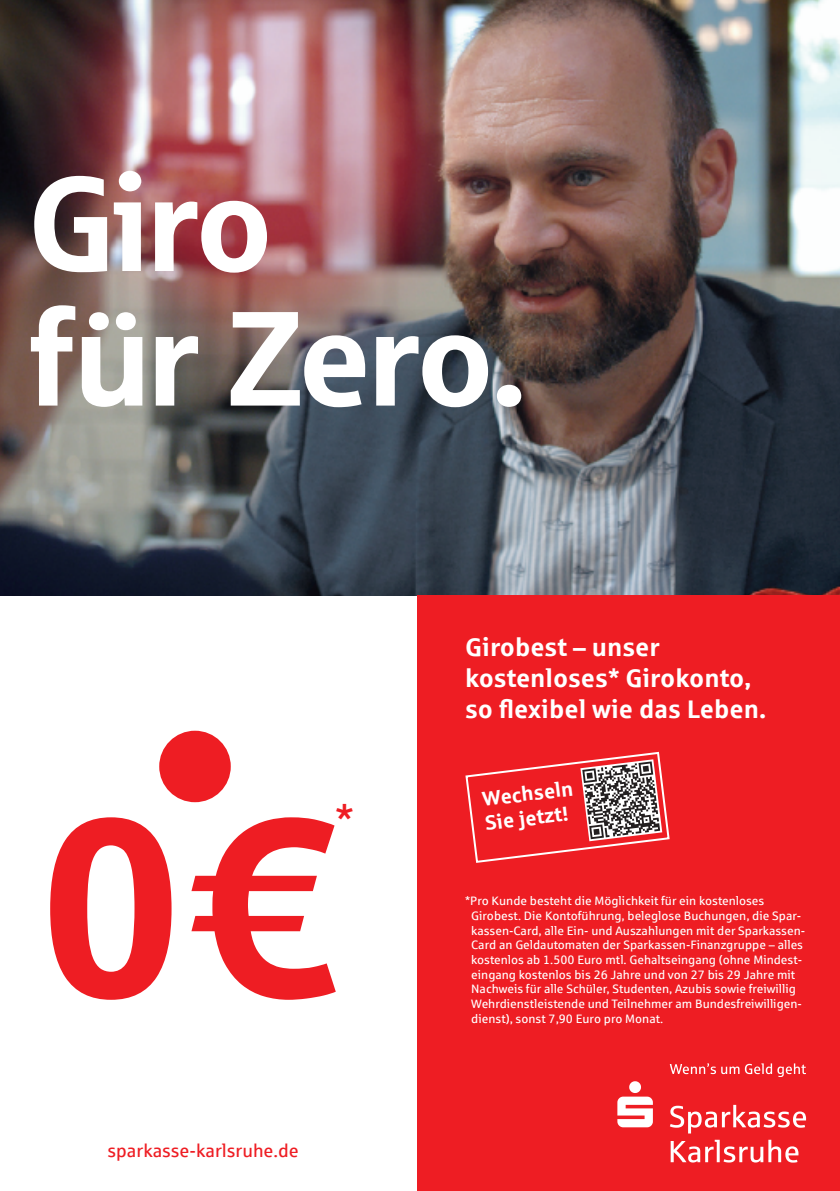
<style>
.page{position:relative;width:840px;height:1191px;background:#fff}
.page>*{position:absolute;margin:0;border:0;box-sizing:border-box;transform-origin:0 0}
.t1{font:700 255.2px "Sparkasse Rg";color:#ee1d23}
.t2{font:134.6px/134.6px "Sparkasse Head";color:#fff}
.t3{font:45px "Sparkasse Rg";color:#ee1d23}
.t4{font:700 25.4px/30.6px "Sparkasse Rg";color:#fff}
.t5{font:700 20.4px/24.4px "Sparkasse Rg";color:#fff}
.t6{font:18.4px "Sparkasse Rg";color:#ee1d23}
.t7{font:12.2px/14.6px "Sparkasse Rg";color:#fff}
</style>
<div class="page">
<img style="left:0;top:0;width:839px;height:1191px">
<svg style="left:464px;top:750px;width:206px;height:114px;background:#da4347"></svg>
<img style="left:839px;top:43px;width:1px;height:1148px">
<h2 class="t2" style="left:29px;top:151px;width:497px">Giro<br>für Zero.</h2>
<h3 class="t3" style="left:335px;top:793px;width:20px">*</h3>
<h1 class="t1" style="left:37px;top:745px;width:303px">0€</h1>
<h3 class="t6" style="left:107px;top:1139px;width:193px">sparkasse-karlsruhe.de</h3>
<h3 class="t4" style="left:465px;top:631px;width:302px">Girobest – unser kostenloses* Girokonto, so flexibel wie das Leben.</h3>
<h3 class="t5" style="left:480px;top:786px;width:93px;rotate:-7deg">Wechseln<br>Sie jetzt!</h3>
<p class="t7" style="left:471px;top:893px;width:335px;text-indent:-6px">*Pro Kunde besteht die Möglichkeit für ein kostenloses Girobest. Die Kontoführung, beleglose Buchungen, die Spar&shy;kassen-Card, alle Ein- und Auszahlungen mit der Sparkassen-Card an Geldautomaten der Sparkassen-Finanzgruppe – alles kostenlos ab 1.500 Euro mtl. Gehaltseingang (ohne Mindest&shy;eingang kostenlos bis 26 Jahre und von 27 bis 29 Jahre mit Nachweis für alle Schüler, Studenten, Azubis sowie freiwillig Wehrdienstleistende und Teilnehmer am Bundesfreiwilligen-</p>
<p class="t7" style="left:471px;top:1010px;width:193px">dienst), sonst 7,90 Euro pro Monat.</p>
</div>
